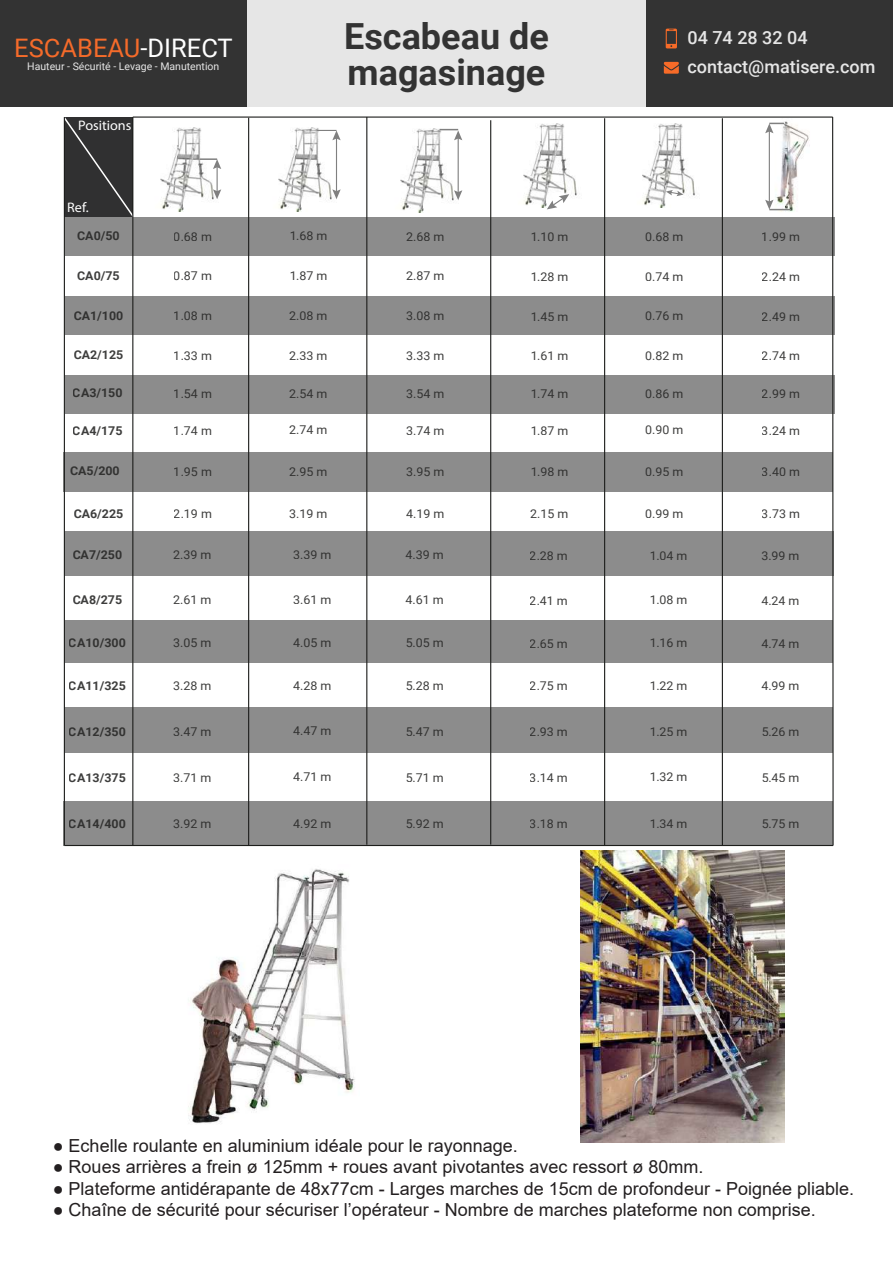
<style>
.page{position:relative;width:893px;height:1263px;background:#fff}
.page>*{position:absolute;margin:0;border:0;box-sizing:border-box;transform-origin:0 0}
.t1{font:700 36px/36px "Roboto";color:#333}
.t2{font:25.5px "Roboto";color:#f56b2a}
.t3{font:18px "Arial";color:#231f20}
.t4{font:500 18px/29.2px "Roboto";color:#e6e6e6}
.t5{font:13.8px "Myriad Pro";color:#fff}
.t6{font:12.15px "Roboto";color:#282827}
.t7{font:700 12.15px "Roboto";color:#282827}
.t8{font:12px "Roboto";color:#282827}
.t9{font:10.5px "Roboto";color:#e6e6e6}
.s1{color:#fff}
</style>
<div class="page">
<div style="left:63px;top:801px;width:770px;height:44px;background:#8c8c8c"></div>
<div style="left:64px;top:620px;width:769px;height:43px;background:#8c8c8c"></div>
<div style="left:64px;top:708px;width:769px;height:45px;background:#8c8c8c"></div>
<div style="left:63px;top:453px;width:770px;height:39px;background:#8c8c8c"></div>
<div style="left:65px;top:375px;width:769px;height:39px;background:#8c8c8c"></div>
<div style="left:65px;top:297px;width:769px;height:38px;background:#8c8c8c"></div>
<div style="left:65px;top:217px;width:769px;height:39px;background:#8c8c8c"></div>
<div style="left:64px;top:531px;width:770px;height:44px;background:#8c8c8c"></div>
<img style="left:580px;top:850px;width:205px;height:292px">
<img style="left:188px;top:869px;width:167px;height:255px">
<div style="left:247px;top:0;width:399px;height:106px;background:#e6e6e6"></div>
<div style="left:0;top:0;width:247px;height:106px;background:#333"></div>
<div style="left:646px;top:0;width:247px;height:106px;background:#333"></div>
<svg style="left:666px;top:29px;width:11px;height:19px"></svg>
<svg style="left:664px;top:62px;width:15px;height:12px"></svg>
<img style="left:765px;top:121px;width:45px;height:91px">
<img style="left:642px;top:124px;width:53px;height:84px">
<img style="left:523px;top:124px;width:54px;height:84px">
<svg style="left:547px;top:194px;width:22px;height:15px"></svg>
<svg style="left:666px;top:190px;width:17px;height:6px"></svg>
<hr style="left:769px;top:130px;width:1px;height:73px;background:#808080">
<svg style="left:765px;top:123px;width:19px;height:10px"></svg>
<svg style="left:765px;top:200px;width:26px;height:10px"></svg>
<hr style="left:490px;top:120px;width:1px;height:724px;background:#1d1e1c">
<hr style="left:604px;top:118px;width:1px;height:728px;background:#1d1e1c">
<hr style="left:722px;top:118px;width:1px;height:727px;background:#1d1e1c">
<svg style="left:63px;top:116px;width:72px;height:103px;background:#3f3f40"></svg>
<img style="left:278px;top:127px;width:63px;height:85px">
<img style="left:160px;top:127px;width:62px;height:85px">
<svg style="left:199px;top:158px;width:22px;height:41px"></svg>
<hr style="left:336px;top:137px;width:1px;height:55px;background:#808080">
<svg style="left:332px;top:189px;width:9px;height:10px"></svg>
<svg style="left:317px;top:130px;width:24px;height:10px"></svg>
<img style="left:400px;top:128px;width:63px;height:85px">
<hr style="left:458px;top:137px;width:1px;height:56px;background:#808080">
<svg style="left:454px;top:190px;width:8px;height:10px"></svg>
<svg style="left:440px;top:129px;width:22px;height:11px"></svg>
<hr style="left:132px;top:117px;width:1px;height:728px;background:#1d1e1c">
<hr style="left:248px;top:118px;width:1px;height:727px;background:#1d1e1c">
<hr style="left:366px;top:117px;width:1px;height:728px;background:#1d1e1c">
<hr style="left:133px;top:117px;width:700px;height:1px;background:#1d1e1c">
<hr style="left:832px;top:117px;width:2px;height:728px;background:#1d1e1c">
<hr style="left:64px;top:117px;width:1px;height:728px;background:#1d1e1c">
<hr style="left:64px;top:845px;width:769px;height:1px;background:#1d1e1c">
<h2 class="t2" style="left:14px;top:30px;width:220px">ESCABEAU<span class="s1">-DIRECT</span></h2>
<p class="t9" style="left:27px;top:58px;width:194px">Hauteur - Sécurité - Levage - Manutention</p>
<p class="t5" style="left:78px;top:117px;width:55px">Positions</p>
<h1 class="t1" style="left:344px;top:17px;width:206px">Escabeau de magasinage</h1>
<p class="t4" style="left:687px;top:22px;width:190px">04 74 28 32 04 contact@matisere.com</p>
<p class="t5" style="left:67px;top:199px;width:23px">Ref.</p>
<p class="t7" style="left:77px;top:227px;width:44px">CA0/50</p>
<p class="t6" style="left:174px;top:228px;width:40px">0.68 m</p>
<p class="t6" style="left:289px;top:227px;width:40px">1.68 m</p>
<p class="t6" style="left:406px;top:228px;width:40px">2.68 m</p>
<p class="t7" style="left:77px;top:268px;width:44px">CA0/75</p>
<p class="t6" style="left:174px;top:268px;width:40px">0.87 m</p>
<p class="t6" style="left:289px;top:267px;width:40px">1.87 m</p>
<p class="t6" style="left:406px;top:268px;width:40px">2.87 m</p>
<p class="t7" style="left:74px;top:307px;width:51px">CA1/100</p>
<p class="t6" style="left:174px;top:307px;width:40px">1.08 m</p>
<p class="t6" style="left:289px;top:307px;width:40px">2.08 m</p>
<p class="t6" style="left:406px;top:307px;width:40px">3.08 m</p>
<p class="t7" style="left:74px;top:346px;width:51px">CA2/125</p>
<p class="t6" style="left:174px;top:347px;width:40px">1.33 m</p>
<p class="t6" style="left:289px;top:347px;width:40px">2.33 m</p>
<p class="t6" style="left:406px;top:347px;width:40px">3.33 m</p>
<p class="t7" style="left:73px;top:384px;width:51px">CA3/150</p>
<p class="t6" style="left:174px;top:385px;width:40px">1.54 m</p>
<p class="t6" style="left:289px;top:385px;width:40px">2.54 m</p>
<p class="t6" style="left:406px;top:385px;width:40px">3.54 m</p>
<p class="t7" style="left:73px;top:422px;width:51px">CA4/175</p>
<p class="t6" style="left:174px;top:422px;width:40px">1.74 m</p>
<p class="t6" style="left:289px;top:421px;width:40px">2.74 m</p>
<p class="t6" style="left:406px;top:422px;width:40px">3.74 m</p>
<p class="t7" style="left:70px;top:462px;width:51px">CA5/200</p>
<p class="t6" style="left:174px;top:463px;width:40px">1.95 m</p>
<p class="t6" style="left:289px;top:463px;width:40px">2.95 m</p>
<p class="t6" style="left:406px;top:463px;width:40px">3.95 m</p>
<p class="t7" style="left:74px;top:506px;width:51px">CA6/225</p>
<p class="t6" style="left:174px;top:506px;width:40px">2.19 m</p>
<p class="t6" style="left:289px;top:505px;width:40px">3.19 m</p>
<p class="t6" style="left:406px;top:506px;width:40px">4.19 m</p>
<p class="t7" style="left:73px;top:546px;width:51px">CA7/250</p>
<p class="t6" style="left:173px;top:546px;width:40px">2.39 m</p>
<p class="t6" style="left:293px;top:546px;width:40px">3.39 m</p>
<p class="t6" style="left:406px;top:546px;width:40px">4.39 m</p>
<p class="t7" style="left:73px;top:591px;width:51px">CA8/275</p>
<p class="t6" style="left:173px;top:591px;width:40px">2.61 m</p>
<p class="t6" style="left:293px;top:591px;width:40px">3.61 m</p>
<p class="t6" style="left:406px;top:591px;width:40px">4.61 m</p>
<p class="t7" style="left:69px;top:634px;width:58px">CA10/300</p>
<p class="t6" style="left:173px;top:634px;width:40px">3.05 m</p>
<p class="t6" style="left:293px;top:634px;width:40px">4.05 m</p>
<p class="t6" style="left:406px;top:634px;width:40px">5.05 m</p>
<p class="t7" style="left:69px;top:677px;width:58px">CA11/325</p>
<p class="t6" style="left:173px;top:677px;width:40px">3.28 m</p>
<p class="t6" style="left:293px;top:677px;width:40px">4.28 m</p>
<p class="t6" style="left:406px;top:677px;width:40px">5.28 m</p>
<p class="t7" style="left:69px;top:723px;width:58px">CA12/350</p>
<p class="t6" style="left:173px;top:723px;width:40px">3.47 m</p>
<p class="t6" style="left:293px;top:722px;width:40px">4.47 m</p>
<p class="t6" style="left:406px;top:723px;width:40px">5.47 m</p>
<p class="t7" style="left:69px;top:769px;width:58px">CA13/375</p>
<p class="t6" style="left:173px;top:769px;width:40px">3.71 m</p>
<p class="t6" style="left:293px;top:768px;width:40px">4.71 m</p>
<p class="t6" style="left:406px;top:769px;width:40px">5.71 m</p>
<p class="t7" style="left:69px;top:815px;width:58px">CA14/400</p>
<p class="t6" style="left:173px;top:815px;width:40px">3.92 m</p>
<p class="t6" style="left:293px;top:815px;width:40px">4.92 m</p>
<p class="t6" style="left:406px;top:815px;width:40px">5.92 m</p>
<p class="t8" style="left:530px;top:229px;width:40px">1.10 m</p>
<p class="t8" style="left:645px;top:228px;width:40px">0.68 m</p>
<p class="t8" style="left:762px;top:229px;width:40px">1.99 m</p>
<p class="t8" style="left:530px;top:268px;width:40px">1.28 m</p>
<p class="t8" style="left:645px;top:268px;width:40px">0.74 m</p>
<p class="t8" style="left:762px;top:268px;width:40px">2.24 m</p>
<p class="t8" style="left:530px;top:308px;width:40px">1.45 m</p>
<p class="t8" style="left:645px;top:308px;width:40px">0.76 m</p>
<p class="t8" style="left:762px;top:308px;width:40px">2.49 m</p>
<p class="t8" style="left:530px;top:348px;width:40px">1.61 m</p>
<p class="t8" style="left:645px;top:347px;width:40px">0.82 m</p>
<p class="t8" style="left:762px;top:348px;width:40px">2.74 m</p>
<p class="t8" style="left:530px;top:386px;width:40px">1.74 m</p>
<p class="t8" style="left:645px;top:385px;width:40px">0.86 m</p>
<p class="t8" style="left:762px;top:386px;width:40px">2.99 m</p>
<p class="t8" style="left:530px;top:422px;width:40px">1.87 m</p>
<p class="t8" style="left:645px;top:422px;width:40px">0.90 m</p>
<p class="t8" style="left:762px;top:422px;width:40px">3.24 m</p>
<p class="t8" style="left:530px;top:463px;width:40px">1.98 m</p>
<p class="t8" style="left:645px;top:463px;width:40px">0.95 m</p>
<p class="t8" style="left:762px;top:463px;width:40px">3.40 m</p>
<p class="t8" style="left:530px;top:505px;width:40px">2.15 m</p>
<p class="t8" style="left:645px;top:505px;width:40px">0.99 m</p>
<p class="t8" style="left:762px;top:505px;width:40px">3.73 m</p>
<p class="t8" style="left:530px;top:547px;width:40px">2.28 m</p>
<p class="t8" style="left:649px;top:547px;width:40px">1.04 m</p>
<p class="t8" style="left:761px;top:547px;width:40px">3.99 m</p>
<p class="t8" style="left:530px;top:592px;width:40px">2.41 m</p>
<p class="t8" style="left:649px;top:592px;width:40px">1.08 m</p>
<p class="t8" style="left:761px;top:592px;width:40px">4.24 m</p>
<p class="t8" style="left:530px;top:635px;width:40px">2.65 m</p>
<p class="t8" style="left:649px;top:635px;width:40px">1.16 m</p>
<p class="t8" style="left:761px;top:635px;width:40px">4.74 m</p>
<p class="t8" style="left:530px;top:678px;width:40px">2.75 m</p>
<p class="t8" style="left:649px;top:677px;width:40px">1.22 m</p>
<p class="t8" style="left:761px;top:678px;width:40px">4.99 m</p>
<p class="t8" style="left:530px;top:723px;width:40px">2.93 m</p>
<p class="t8" style="left:649px;top:723px;width:40px">1.25 m</p>
<p class="t8" style="left:761px;top:723px;width:40px">5.26 m</p>
<p class="t8" style="left:530px;top:769px;width:40px">3.14 m</p>
<p class="t8" style="left:649px;top:769px;width:40px">1.32 m</p>
<p class="t8" style="left:761px;top:769px;width:40px">5.45 m</p>
<p class="t8" style="left:530px;top:815px;width:40px">3.18 m</p>
<p class="t8" style="left:649px;top:815px;width:40px">1.34 m</p>
<p class="t8" style="left:761px;top:815px;width:40px">5.75 m</p>
<p class="t3" style="left:53px;top:1133px;width:467px">● Echelle roulante en aluminium idéale pour le rayonnage.</p>
<p class="t3" style="left:53px;top:1154px;width:652px">● Roues arrières a frein ø 125mm + roues avant pivotantes avec ressort ø 80mm.</p>
<p class="t3" style="left:53px;top:1176px;width:803px">● Plateforme antidérapante de 48x77cm - Larges marches de 15cm de profondeur - Poignée pliable.</p>
<p class="t3" style="left:53px;top:1198px;width:765px">● Chaîne de sécurité pour sécuriser l’opérateur - Nombre de marches plateforme non comprise.</p>
</div>
